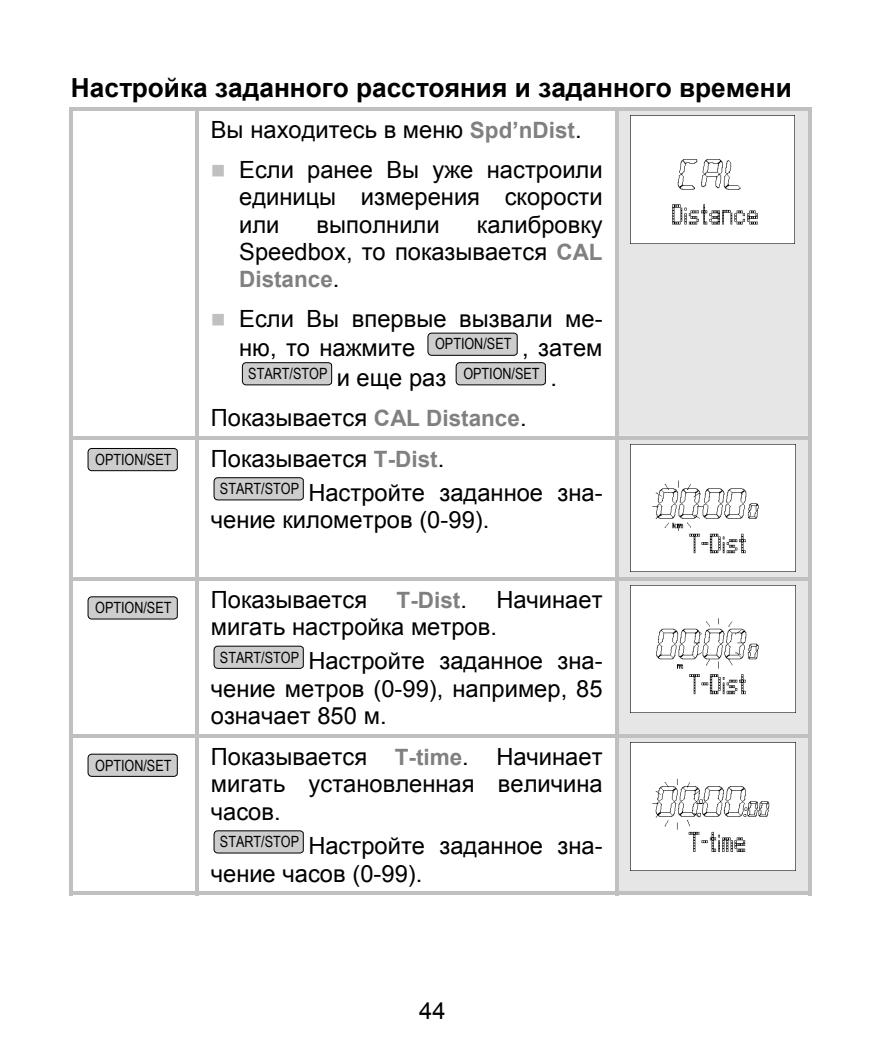
<style>
.page{position:relative;width:885px;height:1050px;background:#fff}
.page>*{position:absolute;margin:0;border:0;box-sizing:border-box;transform-origin:0 0}
.t1{font:700 26.25px "Arial";color:#000}
.t2{font:23.75px/27.2px "Arial";color:#000}
.t3{font:700 22.5px "Arial";color:#808080}
.t4{font:15.5px "Arial Narrow";letter-spacing:-.005em;color:#000}
.s1{font-weight:700;font-size:22.5px;color:#808080}
.s2{font-weight:400;font-size:23.75px;color:#000}
.s3{font-family:"Arial";font-size:23.75px}
</style>
<div class="page">
<svg style="left:427px;top:333px;width:91px;height:23px;background:#bbb"></svg>
<svg style="left:242px;top:362px;width:90px;height:24px;background:#bababa"></svg>
<svg style="left:456px;top:362px;width:90px;height:24px;background:#bababa"></svg>
<div style="left:619px;top:111px;width:189px;height:325px;background:#e6e6e6"></div>
<div style="left:631px;top:111px;width:177px;height:137px;background:#e6e6e6"></div>
<img style="left:631px;top:116px;width:164px;height:127px">
<hr style="left:69px;top:107px;width:743px;height:4px;background:#c0c0c0">
<hr style="left:69px;top:111px;width:4px;height:325px;background:#c0c0c0">
<hr style="left:195px;top:111px;width:3px;height:325px;background:#c0c0c0">
<hr style="left:615px;top:111px;width:4px;height:325px;background:#c0c0c0">
<hr style="left:808px;top:111px;width:4px;height:325px;background:#c0c0c0">
<svg style="left:88px;top:448px;width:90px;height:23px;background:#bababa"></svg>
<svg style="left:214px;top:477px;width:90px;height:24px;background:#bababa"></svg>
<div style="left:619px;top:439px;width:12px;height:138px;background:#e6e6e6"></div>
<div style="left:631px;top:439px;width:177px;height:138px;background:#e6e6e6"></div>
<img style="left:631px;top:444px;width:165px;height:128px">
<hr style="left:69px;top:436px;width:743px;height:3px;background:#c0c0c0">
<hr style="left:69px;top:439px;width:4px;height:138px;background:#c0c0c0">
<hr style="left:195px;top:439px;width:3px;height:138px;background:#c0c0c0">
<hr style="left:615px;top:439px;width:4px;height:138px;background:#c0c0c0">
<hr style="left:808px;top:439px;width:4px;height:138px;background:#c0c0c0">
<svg style="left:88px;top:596px;width:90px;height:24px;background:#bababa"></svg>
<svg style="left:214px;top:646px;width:90px;height:23px;background:#bbb"></svg>
<hr style="left:69px;top:577px;width:743px;height:4px;background:#c0c0c0">
<hr style="left:69px;top:581px;width:4px;height:153px;background:#c0c0c0">
<hr style="left:195px;top:581px;width:3px;height:153px;background:#c0c0c0">
<hr style="left:615px;top:581px;width:4px;height:153px;background:#c0c0c0">
<svg style="left:88px;top:754px;width:90px;height:23px;background:#bbb"></svg>
<svg style="left:214px;top:830px;width:90px;height:24px;background:#bababa"></svg>
<hr style="left:69px;top:734px;width:743px;height:4px;background:#c0c0c0">
<hr style="left:69px;top:738px;width:4px;height:157px;background:#c0c0c0">
<hr style="left:69px;top:892px;width:126px;height:3px;background:#c0c0c0">
<hr style="left:195px;top:738px;width:3px;height:157px;background:#c0c0c0">
<hr style="left:198px;top:892px;width:417px;height:3px;background:#c0c0c0">
<hr style="left:615px;top:738px;width:4px;height:157px;background:#c0c0c0">
<svg style="left:619px;top:581px;width:193px;height:314px"></svg>
<p class="t1" style="left:71px;top:73px;width:722px">Настройка заданного расстояния и заданного времени</p>
<p class="t2" style="left:239px;top:110px;width:365px;line-height:40px;text-indent:-28px">Вы находитесь в меню <span class="s1">Spd’nDist</span>.<br>Если ранее Вы уже настроили</p>
<p class="t2" style="left:239px;top:183px;width:365px">единицы измерения скорости или</p>
<p class="t2" style="left:239px;top:211px;width:365px;text-align:right">калибровку<br>Speedbox, то показывается <span class="s1">CAL</span></p>
<p class="t3" style="left:239px;top:267px;width:102px">Distance<span class="s2">.</span></p>
<p class="t2" style="left:239px;top:304px;width:365px;line-height:29.5px">Если Вы впервые вызвали ме&shy;ню, то нажмите <sup>OPTION/SET</sup> , затем</p>
<p class="t4" style="left:248px;top:365px;width:310px">START/STOP <span class="s3">и еще раз</span> OPTION/SET <span class="s3">.</span></p>
<p class="t2" style="left:211px;top:404px;width:317px">Показывается <span class="s1">CAL Distance</span>.</p>
<p class="t2" style="left:317px;top:211px;width:125px">выполнили</p>
<p class="t4" style="left:95px;top:450px;width:78px">OPTION/SET</p>
<p class="t2" style="left:220px;top:441px;width:384px;line-height:34.2px;text-indent:-9px">Показывается <span class="s1">T-Dist</span>.<br><sup>START/STOP</sup> Настройте заданное зна-</p>
<p class="t2" style="left:211px;top:507px;width:280px">чение километров (0-99).</p>
<p class="t4" style="left:95px;top:599px;width:78px">OPTION/SET</p>
<p class="t2" style="left:211px;top:586px;width:393px">Показывается <span class="s1">T-Dist</span>. Начинает мигать настройка метров.</p>
<p class="t2" style="left:211px;top:648px;width:393px;text-align:justify;text-indent:9px"><sup>START/STOP</sup> Настройте заданное зна&shy;чение метров (0-99), например, 85 означает 850 м.</p>
<p class="t4" style="left:95px;top:756px;width:78px">OPTION/SET</p>
<p class="t2" style="left:211px;top:743px;width:393px;text-align:justify">Показывается <span class="s1">T-time</span>. Начинает мигать установленная величина часов.</p>
<p class="t2" style="left:211px;top:832px;width:393px;text-indent:9px"><sup>START/STOP</sup> Настройте заданное зна&shy;чение часов (0-99).</p>
<p class="t2" style="left:419px;top:997px;width:28px">44</p>
</div>
